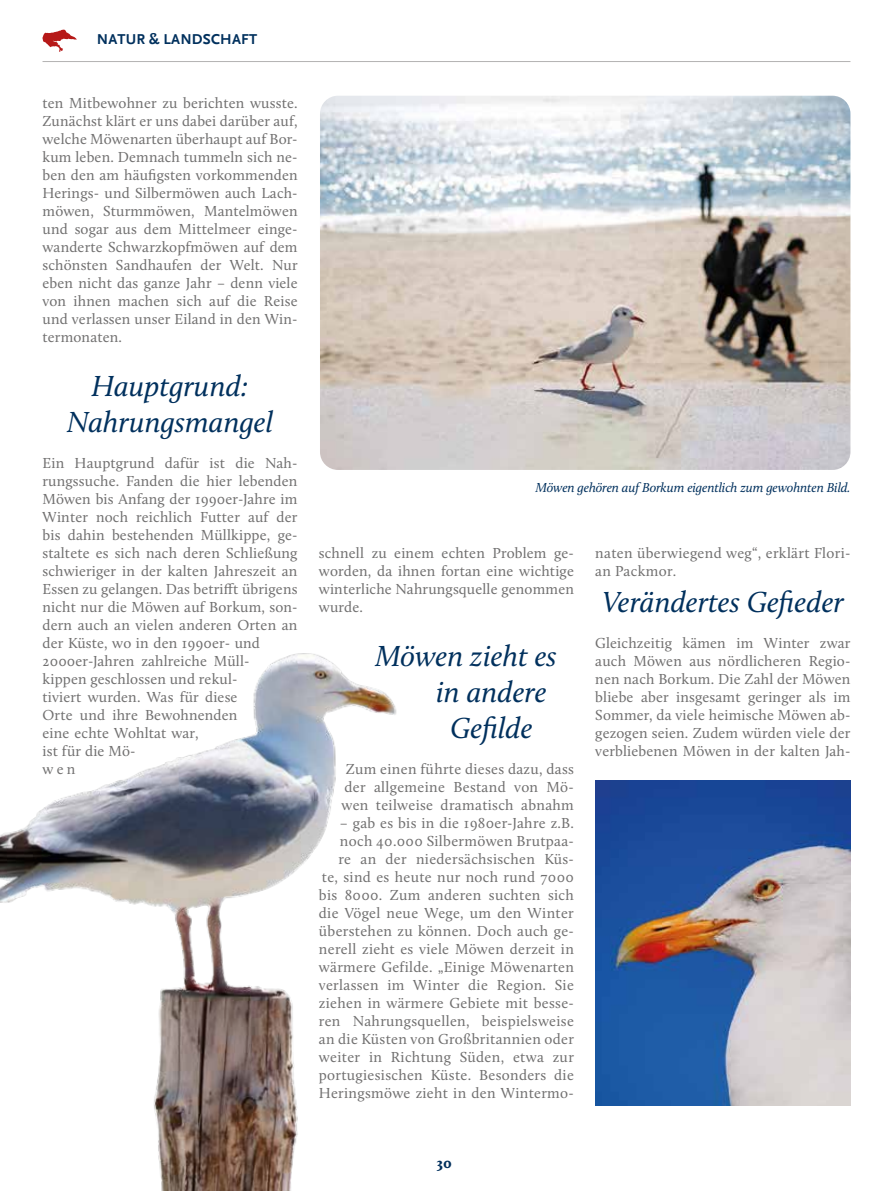
<style>
.page{position:relative;width:893px;height:1191px;background:#fff}
.page>*{position:absolute;margin:0;border:0;box-sizing:border-box;transform-origin:0 0}
.t1{font:italic 30px/36px "Calluna";color:#00305d;text-align:center}
.t2{font:15px/18px "Calluna";letter-spacing:.01em;color:#706f6f;text-align:justify}
.t3{font:15px "Scala Sans Bold LF";letter-spacing:.015em;color:#00305d}
.t4{font:900 15px "Calluna";color:#00305d}
.t5{font:italic 13.5px "Calluna";letter-spacing:-.01em;color:#00305d}
</style>
<div class="page">
<hr style="left:43px;top:61px;width:807px;height:1px;background:#b3b2b2">
<svg style="left:42px;top:30px;width:35px;height:22px"></svg>
<img style="left:0;top:264px;width:851px;height:927px">
<img style="left:320px;top:96px;width:530px;height:374px">
<img style="left:595px;top:780px;width:255px;height:326px">
<p class="t3" style="left:97px;top:31px;width:162px">NATUR &amp; LANDSCHAFT</p>
<p class="t2" style="left:43px;top:94px;width:257px">ten Mitbewohner zu berichten wusste.<br>Zunächst klärt er uns dabei darüber auf, welche Möwenarten überhaupt auf Bor&shy;kum leben. Demnach tummeln sich ne&shy;ben den am häufigsten vorkommenden Herings- und Silbermöwen auch Lach&shy;möwen, Sturmmöwen, Mantelmöwen und sogar aus dem Mittelmeer einge&shy;wanderte Schwarzkopfmöwen auf dem schönsten Sandhaufen der Welt. Nur eben nicht das ganze Jahr – denn viele von ihnen machen sich auf die Reise und verlassen unser Eiland in den Win&shy;termonaten.</p>
<h1 class="t1" style="left:67px;top:368px;width:208px">Hauptgrund:<br>Nahrungsmangel</h1>
<p class="t2" style="left:43px;top:454px;width:257px;text-align:left">Ein Hauptgrund dafür ist die Nah&shy;rungssuche. Fanden die hier lebenden<br>Möwen bis Anfang der 1990er-Jahre im<br>Winter noch reichlich Futter auf der bis dahin bestehenden Müllkippe, ge&shy;staltete es sich nach deren Schließung schwieriger in der kalten Jahreszeit an<br>Essen zu gelangen. Das betrifft übrigens nicht nur die Möwen auf Borkum, son&shy;dern auch an vielen anderen Orten an der Küste, wo in den 1990er- und<br>2000er-Jahren zahlreiche Müll-<br>kippen geschlossen und rekul-<br>tiviert wurden. Was für diese<br>Orte und ihre Bewohnenden<br>eine echte Wohltat war,<br>ist für die Mö-<br>wen</p>
<p class="t5" style="left:535px;top:479px;width:316px">Möwen gehören auf Borkum eigentlich zum gewohnten Bild.</p>
<p class="t2" style="left:319px;top:544px;width:257px">schnell zu einem echten Problem ge&shy;worden, da ihnen fortan eine wichtige winterliche Nahrungsquelle genommen wurde.</p>
<h1 class="t1" style="left:375px;top:638px;width:183px">Möwen zieht es</h1>
<h1 class="t1" style="left:436px;top:674px;width:112px">in andere</h1>
<h1 class="t1" style="left:450px;top:710px;width:84px">Gefilde</h1>
<p class="t2" style="left:341px;top:760px;width:234px;text-align:center">Zum einen führte dieses dazu, dass der allgemeine Bestand von Mö&shy;wen teilweise dramatisch abnahm</p>
<p class="t2" style="left:319px;top:814px;width:257px;text-align:right">– gab es bis in die 1980er-Jahre z.B. noch 40.000 Silbermöwen Brutpaa-<br>re an der niedersächsischen Küs&shy;te, sind es heute nur noch rund 7000 bis 8000. Zum anderen suchten sich die Vögel neue Wege, um den Winter überstehen zu können. Doch auch ge&shy;nerell zieht es viele Möwen derzeit in wärmere Gefilde. „Einige Möwenarten verlassen im Winter die Region. Sie ziehen in wärmere Gebiete mit besse&shy;ren Nahrungsquellen, beispielsweise an die Küsten von Großbritannien oder weiter in Richtung Süden, etwa zur portugiesischen Küste. Besonders die Heringsmöwe zieht in den Wintermo-</p>
<p class="t2" style="left:595px;top:544px;width:257px">naten überwiegend weg“, erklärt Flori&shy;an Packmor.</p>
<h1 class="t1" style="left:602px;top:584px;width:243px">Verändertes Gefieder</h1>
<p class="t2" style="left:595px;top:634px;width:257px">Gleichzeitig kämen im Winter zwar auch Möwen aus nördlicheren Regio&shy;nen nach Borkum. Die Zahl der Möwen bliebe aber insgesamt geringer als im Sommer, da viele heimische Möwen ab&shy;gezogen seien. Zudem würden viele der verbliebenen Möwen in der kalten Jah-</p>
<p class="t4" style="left:437px;top:1154px;width:17px">30</p>
</div>
